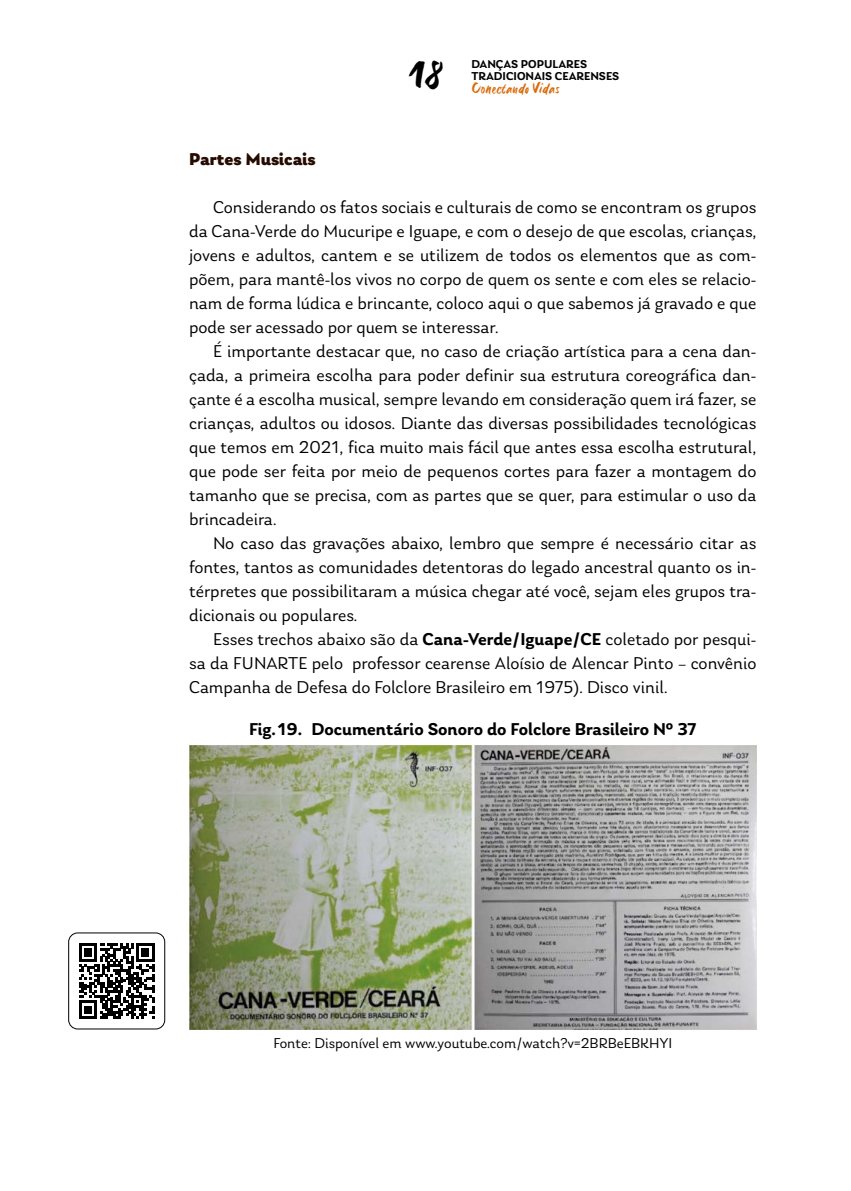
<style>
.page{position:relative;width:851px;height:1191px;background:#fff}
.page>*{position:absolute;margin:0;border:0;box-sizing:border-box;transform-origin:0 0}
.t1{font:42px "Six Hands Brush";color:#000}
.t2{font:18px/24px "Laca";color:#000;text-align:justify}
.t3{font:600 18px "Laca";color:#000}
.t4{font:900 18px "Laca";color:#260b01}
.t5{font:16.5px "Six Hands Brush";color:#d96c0d}
.t6{font:15px "Laca";color:#000}
.t7{font:600 12px/12px "Laca";color:#000}
.s1{font-weight:600}
</style>
<div class="page">
<img style="left:189px;top:745px;width:567px;height:284px">
<svg style="left:79px;top:943px;width:75px;height:75px"></svg>
<div style="left:68px;top:932px;width:97px;height:97px;border:1px solid #000;border-radius:9px"></div>
<h1 class="t1" style="left:408px;top:48px;width:37px">18</h1>
<p class="t7" style="left:471px;top:58px;width:149px">DANÇAS POPULARES<br>TRADICIONAIS CEARENSES</p>
<p class="t5" style="left:471px;top:77px;width:89px">Conectando Vidas</p>
<p class="t4" style="left:189px;top:148px;width:128px">Partes Musicais</p>
<p class="t2" style="left:189px;top:196px;width:568px;text-indent:24px">Considerando os fatos sociais e culturais de como se encontram os grupos da Cana-Verde do Mucuripe e Iguape, e com o desejo de que escolas, crianças, jovens e adultos, cantem e se utilizem de todos os elementos que as com&shy;põem, para mantê-los vivos no corpo de quem os sente e com eles se relacio&shy;nam de forma lúdica e brincante, coloco aqui o que sabemos já gravado e que pode ser acessado por quem se interessar.</p>
<p class="t2" style="left:189px;top:339px;width:568px;text-indent:24px">É importante destacar que, no caso de criação artística para a cena dan&shy;çada, a primeira escolha para poder definir sua estrutura coreográfica dan&shy;çante é a escolha musical, sempre levando em consideração quem irá fazer, se crianças, adultos ou idosos. Diante das diversas possibilidades tecnológicas que temos em 2021, fica muito mais fácil que antes essa escolha estrutural, que pode ser feita por meio de pequenos cortes para fazer a montagem do tamanho que se precisa, com as partes que se quer, para estimular o uso da brincadeira.</p>
<p class="t2" style="left:189px;top:531px;width:568px;text-indent:24px">No caso das gravações abaixo, lembro que sempre é necessário citar as fontes, tantos as comunidades detentoras do legado ancestral quanto os in&shy;térpretes que possibilitaram a música chegar até você, sejam eles grupos tra&shy;dicionais ou populares.</p>
<p class="t2" style="left:189px;top:627px;width:568px;text-indent:24px">Esses trechos abaixo são da <span class="s1">Cana-Verde/Iguape/CE</span> coletado por pesqui&shy;sa da FUNARTE pelo professor cearense Aloísio de Alencar Pinto – convênio Campanha de Defesa do Folclore Brasileiro em 1975). Disco vinil.</p>
<p class="t3" style="left:249px;top:719px;width:449px">Fig. 19. Documentário Sonoro do Folclore Brasileiro Nº 37</p>
<p class="t6" style="left:273px;top:1034px;width:400px">Fonte: Disponível em www.youtube.com/watch?v=2BRBeEBKHYI</p>
</div>
